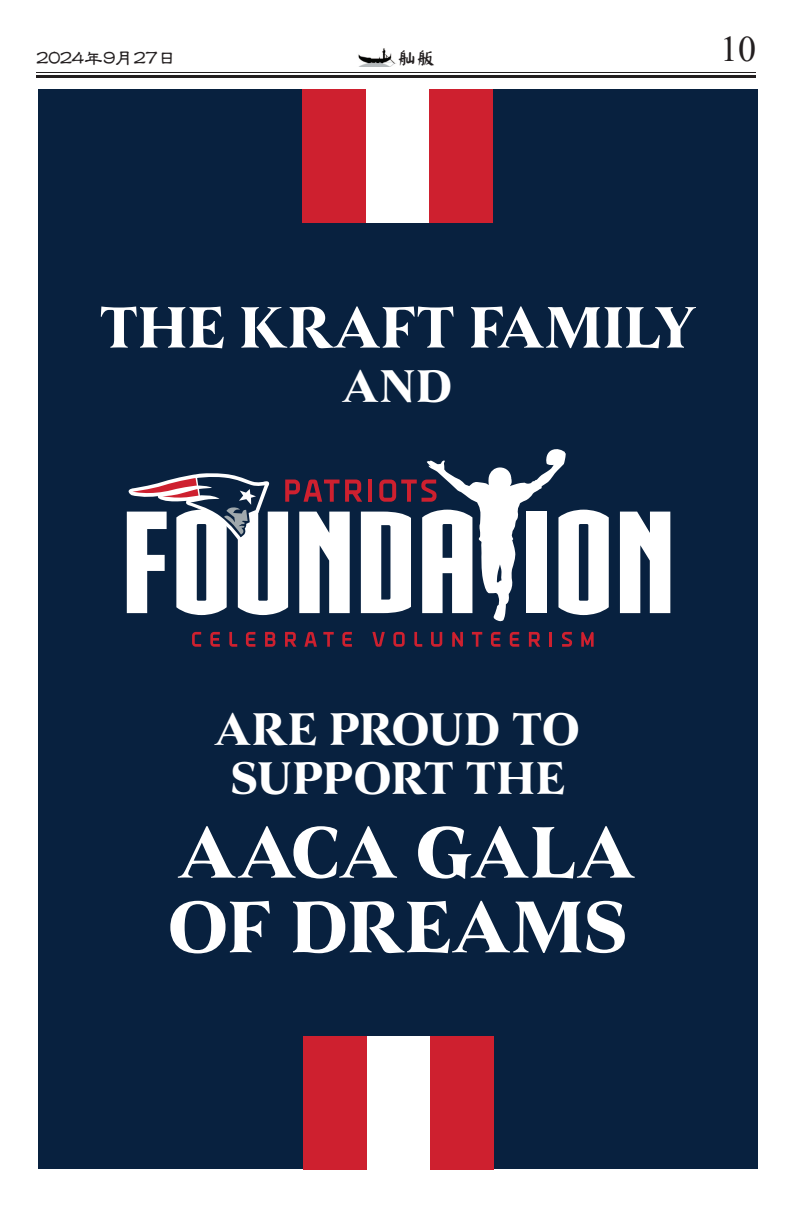
<style>
.page{position:relative;width:792px;height:1224px;background:#fff}
.page>*{position:absolute;margin:0;border:0;box-sizing:border-box;transform-origin:0 0}
.t1{font:72.8px/74.6px "Civane Serif Nor Bol";letter-spacing:.01em;color:#fff}
.t2{font:58.2px "Civane Serif Nor Bol";letter-spacing:-.01em;color:#fff}
.t3{font:45.5px/49.1px "Civane Serif Nor Bol";color:#fff;text-align:center}
.t4{font:36px "Times New Roman";color:#231f20}
.t5{font:500 19px "Han Wang Li Su";color:#231f20}
.t6{font:19px "Han Wang Yan Kai";color:#231f20}
</style>
<div class="page">
<hr style="left:36px;top:75px;width:720px;height:3px;background:#231f20">
<hr style="left:36px;top:72px;width:720px;height:1px;background:#231f20">
<img style="left:358px;top:48px;width:38px;height:18px">
<div style="left:38px;top:89px;width:720px;height:1080px;background:#08213f"></div>
<svg style="left:620px;top:512px;width:50px;height:101px;background:#dce0e4"></svg>
<svg style="left:192px;top:632px;width:9px;height:15px"></svg>
<svg style="left:210px;top:632px;width:10px;height:15px"></svg>
<svg style="left:229px;top:632px;width:8px;height:15px"></svg>
<svg style="left:246px;top:632px;width:9px;height:15px"></svg>
<svg style="left:265px;top:632px;width:10px;height:15px"></svg>
<svg style="left:285px;top:632px;width:12px;height:15px"></svg>
<svg style="left:304px;top:632px;width:13px;height:15px"></svg>
<svg style="left:323px;top:632px;width:11px;height:15px"></svg>
<svg style="left:342px;top:632px;width:10px;height:15px"></svg>
<svg style="left:372px;top:632px;width:13px;height:15px"></svg>
<svg style="left:393px;top:632px;width:12px;height:15px"></svg>
<svg style="left:414px;top:632px;width:8px;height:15px"></svg>
<svg style="left:431px;top:632px;width:11px;height:15px"></svg>
<svg style="left:452px;top:632px;width:11px;height:15px"></svg>
<svg style="left:472px;top:632px;width:10px;height:15px"></svg>
<svg style="left:491px;top:632px;width:9px;height:15px"></svg>
<svg style="left:510px;top:632px;width:9px;height:15px"></svg>
<svg style="left:529px;top:632px;width:11px;height:15px"></svg>
<svg style="left:550px;top:632px;width:2px;height:15px"></svg>
<svg style="left:562px;top:632px;width:10px;height:15px"></svg>
<svg style="left:581px;top:632px;width:13px;height:15px"></svg>
<svg style="left:127px;top:449px;width:482px;height:173px"></svg>
<div style="left:304px;top:1036px;width:63px;height:133px;background:#ce202f"></div>
<div style="left:367px;top:1036px;width:63px;height:133px;background:#fff"></div>
<div style="left:430px;top:1036px;width:64px;height:133px;background:#ce202f"></div>
<div style="left:303px;top:89px;width:63px;height:134px;background:#ce202f"></div>
<div style="left:366px;top:89px;width:63px;height:134px;background:#fff"></div>
<div style="left:429px;top:89px;width:64px;height:134px;background:#ce202f"></div>
<p class="t5" style="left:36px;top:48px;width:142px">2024年9月27日</p>
<p class="t6" style="left:398px;top:49px;width:39px">舢舨</p>
<p class="t4" style="left:720px;top:24px;width:37px">10</p>
<p class="t2" style="left:99px;top:293px;width:598px">THE KRAFT FAMILY</p>
<p class="t3" style="left:343px;top:362px;width:111px">AND</p>
<p class="t3" style="left:215px;top:705px;width:367px">ARE PROUD TO<br>SUPPORT THE</p>
<h1 class="t1" style="left:167px;top:816px;width:468px">AACA GALA<br>OF DREAMS</h1>
</div>
